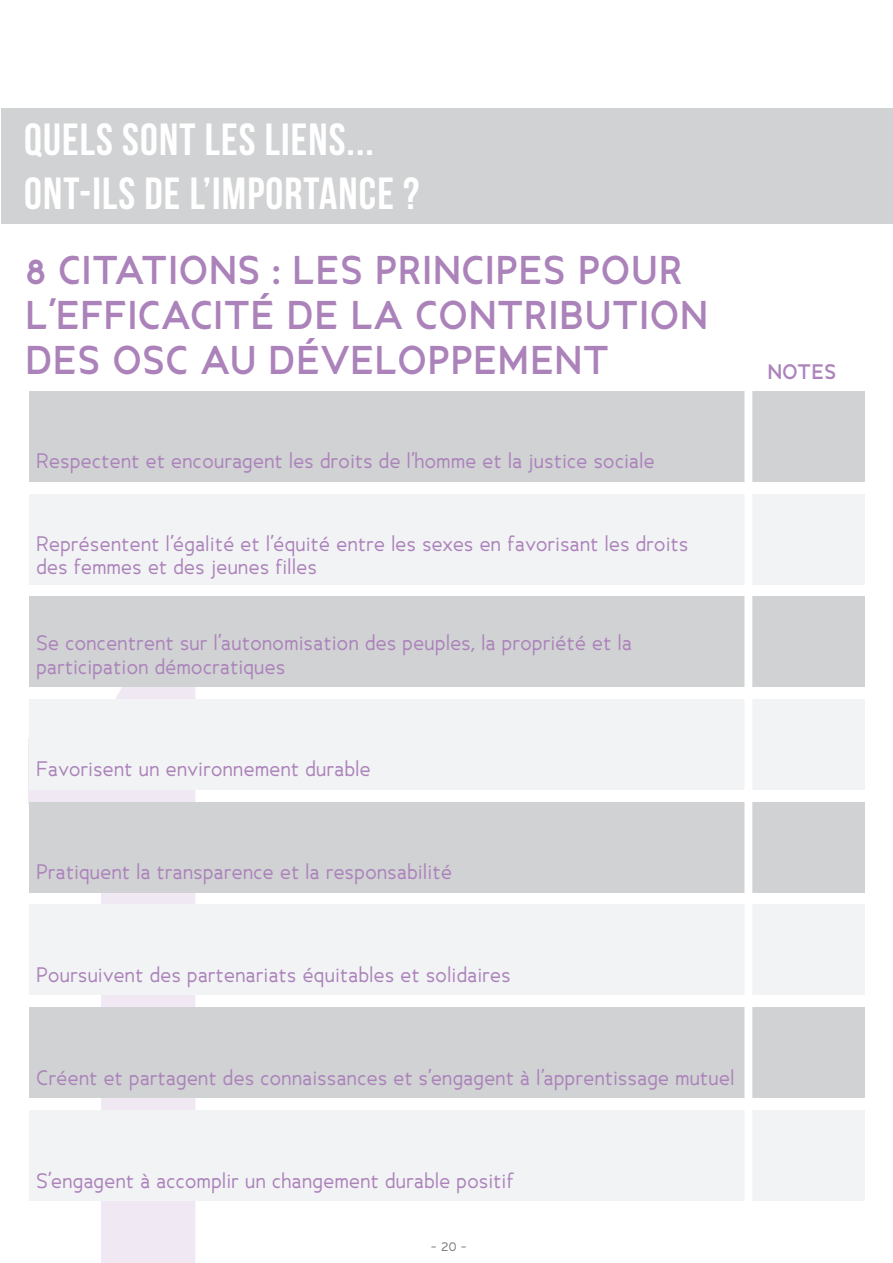
<style>
.page{position:relative;width:893px;height:1263px;background:#fff}
.page>*{position:absolute;margin:0;border:0;box-sizing:border-box;transform-origin:0 0}
.t1{font:45px/54px "Bebas Neue";letter-spacing:.025em;color:#fff}
.t2{font:700 37.5px/45px "Ancillary";letter-spacing:.025em;color:#ab82ba}
.t3{font:19.65px/23.5px "Ancillary";letter-spacing:.025em;color:#ab82ba}
.t4{font:700 19.65px "Ancillary";letter-spacing:.025em;color:#ab82ba}
.t5{font:13.5px "Ancillary";color:#808285}
</style>
<div class="page">
<svg style="left:28px;top:687px;width:167px;height:576px;fill:#f0e8f2"></svg>
<div style="left:29px;top:391px;width:836px;height:90px;background:#d1d2d4"></div>
<div style="left:29px;top:494px;width:836px;height:90px;background:#f2f3f4"></div>
<div style="left:29px;top:597px;width:836px;height:90px;background:#d1d2d4"></div>
<div style="left:29px;top:699px;width:836px;height:90px;background:#f2f3f4"></div>
<div style="left:29px;top:802px;width:836px;height:90px;background:#d1d2d4"></div>
<div style="left:29px;top:905px;width:836px;height:90px;background:#f2f3f4"></div>
<div style="left:29px;top:1007px;width:836px;height:90px;background:#d1d2d4"></div>
<div style="left:29px;top:1110px;width:836px;height:90px;background:#f2f3f4"></div>
<div style="left:1px;top:109px;width:892px;height:115px;background:#d1d2d4"></div>
<div style="left:744px;top:386px;width:8px;height:841px;background:#fff"></div>
<h1 class="t1" style="left:24px;top:112px;width:397px">QUELS SONT LES LIENS...<br>ONT-ILS DE L’IMPORTANCE ?</h1>
<h2 class="t2" style="left:26px;top:248px;width:684px">8 CITATIONS : LES PRINCIPES POUR<br>L’EFFICACITÉ DE LA CONTRIBUTION<br>DES OSC AU DÉVELOPPEMENT</h2>
<p class="t3" style="left:36px;top:449px;width:620px">Respectent et encouragent les droits de l’homme et la justice sociale</p>
<p class="t3" style="left:36px;top:532px;width:653px">Représentent l’égalité et l’équité entre les sexes en favorisant les droits des femmes et des jeunes filles</p>
<p class="t3" style="left:36px;top:631px;width:597px">Se concentrent sur l’autonomisation des peuples, la propriété et la participation démocratiques</p>
<p class="t3" style="left:36px;top:757px;width:336px">Favorisent un environnement durable</p>
<p class="t3" style="left:36px;top:860px;width:417px">Pratiquent la transparence et la responsabilité</p>
<p class="t3" style="left:36px;top:963px;width:476px">Poursuivent des partenariats équitables et solidaires</p>
<p class="t3" style="left:36px;top:1066px;width:699px">Créent et partagent des connaissances et s’engagent à l’apprentissage mutuel</p>
<p class="t3" style="left:36px;top:1169px;width:479px">S’engagent à accomplir un changement durable positif</p>
<p class="t5" style="left:431px;top:1237px;width:37px">- 20 -</p>
<p class="t4" style="left:768px;top:358px;width:70px">NOTES</p>
</div>
